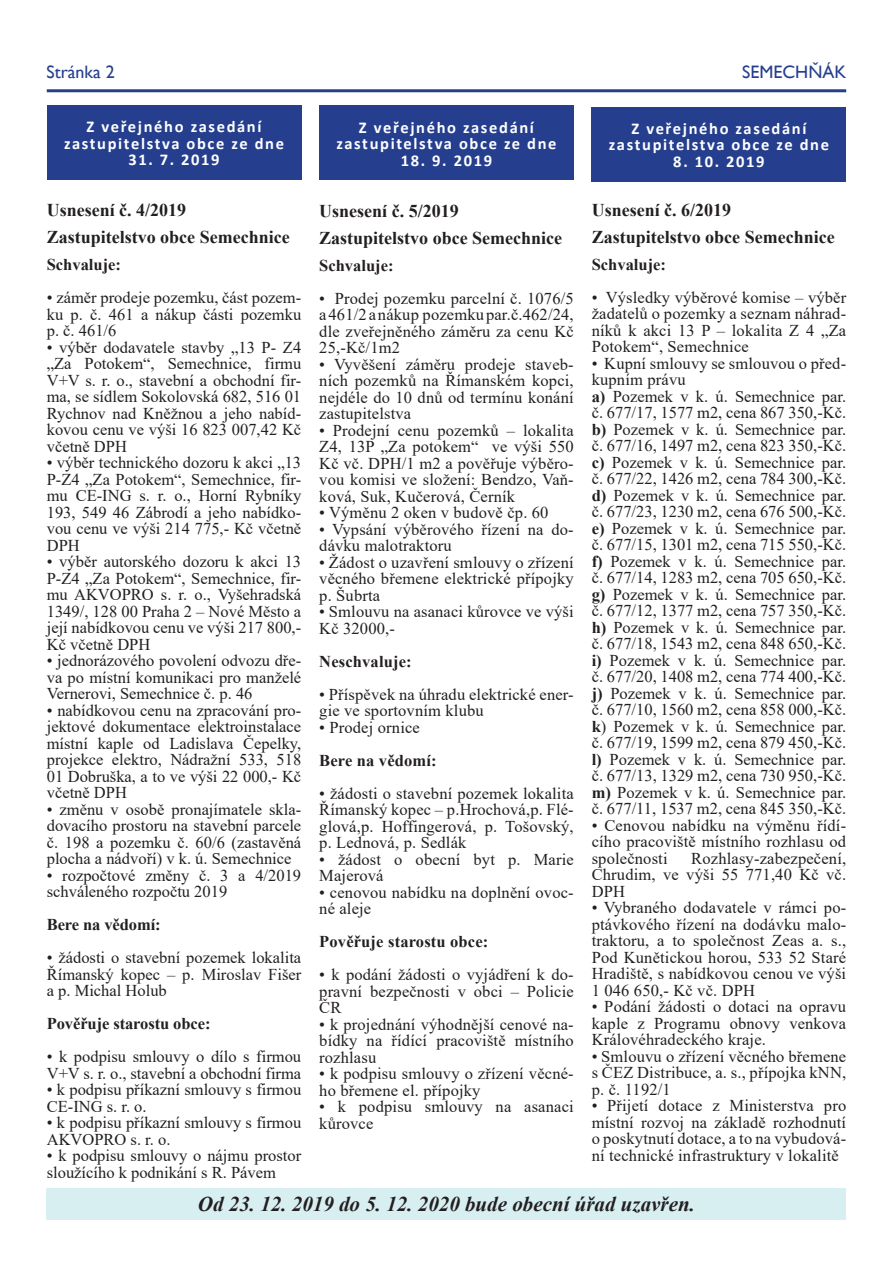
<style>
.page{position:relative;width:893px;height:1263px;background:#fff}
.page>*{position:absolute;margin:0;border:0;box-sizing:border-box;transform-origin:0 0}
.t1{font:italic 700 21px "Times New Roman";color:#231f20}
.t2{font:700 18px/27px "Times New Roman";color:#231f20}
.t3{font:18px "Gill Sans";color:#253f8e}
.t4{font:16.5px/16.5px "Times New Roman";color:#231f20;text-align:justify}
.t5{font:700 16.5px/16.5px "Calibri";letter-spacing:.1em;color:#fff;text-align:center}
.t6{font:700 16.5px "Times New Roman";color:#231f20}
.s1{font-weight:700}
</style>
<div class="page">
<hr style="left:47px;top:89px;width:799px;height:3px;background:#253f8e">
<div style="left:47px;top:105px;width:254px;height:75px;background:#253f8e"></div>
<div style="left:319px;top:106px;width:255px;height:74px;background:#253f8e"></div>
<div style="left:592px;top:107px;width:254px;height:75px;background:#253f8e"></div>
<div style="left:47px;top:1188px;width:799px;height:31px;background:#d8eff2"></div>
<p class="t3" style="left:47px;top:61px;width:70px">STRÁNKA 2</p>
<p class="t3" style="left:742px;top:62px;width:106px">SEMECHŇÁK</p>
<p class="t5" style="left:64px;top:118px;width:222px">Z veřejného zasedání zastupitelstva obce ze dne</p>
<p class="t5" style="left:128px;top:152px;width:93px">31. 7. 2019</p>
<p class="t5" style="left:336px;top:119px;width:222px">Z veřejného zasedání zastupitelstva obce ze dne</p>
<p class="t5" style="left:401px;top:152px;width:93px">18. 9. 2019</p>
<p class="t5" style="left:609px;top:120px;width:222px">Z veřejného zasedání zastupitelstva obce ze dne</p>
<p class="t5" style="left:673px;top:153px;width:93px">8. 10. 2019</p>
<p class="t2" style="left:592px;top:196px;width:244px">Usnesení č. 6/2019<br>Zastupitelstvo obce Semechnice</p>
<p class="t6" style="left:592px;top:258px;width:76px">Schvaluje:</p>
<p class="t4" style="left:592px;top:288px;width:256px">• Výsledky výběrové komise – výběr žadatelů o pozemky a seznam náhrad&shy;níků k akci 13 P – lokalita Z 4 „Za Potokem“, Semechnice</p>
<p class="t4" style="left:592px;top:354px;width:256px;text-align:left">• Kupní smlouvy se smlouvou o před&shy;kupním právu<br><span class="s1">a)</span> Pozemek v k. ú. Semechnice par. č. 677/17, 1577 m2, cena 867 350,-Kč. <span class="s1">b)</span> Pozemek v k. ú. Semechnice par. č. 677/16, 1497 m2, cena 823 350,-Kč. <span class="s1">c)</span> Pozemek v k. ú. Semechnice par. č. 677/22, 1426 m2, cena 784 300,-Kč. <span class="s1">d)</span> Pozemek v k. ú. Semechnice par. č. 677/23, 1230 m2, cena 676 500,-Kč. <span class="s1">e)</span> Pozemek v k. ú. Semechnice par. č. 677/15, 1301 m2, cena 715 550,-Kč. <span class="s1">f)</span> Pozemek v k. ú. Semechnice par. č. 677/14, 1283 m2, cena 705 650,-Kč. <span class="s1">g)</span> Pozemek v k. ú. Semechnice par. č. 677/12, 1377 m2, cena 757 350,-Kč. <span class="s1">h)</span> Pozemek v k. ú. Semechnice par. č. 677/18, 1543 m2, cena 848 650,-Kč. <span class="s1">i)</span> Pozemek v k. ú. Semechnice par. č. 677/20, 1408 m2, cena 774 400,-Kč. <span class="s1">j)</span> Pozemek v k. ú. Semechnice par. č. 677/10, 1560 m2, cena 858 000,-Kč. <span class="s1">k</span>) Pozemek v k. ú. Semechnice par. č. 677/19, 1599 m2, cena 879 450,-Kč. <span class="s1">l)</span> Pozemek v k. ú. Semechnice par. č. 677/13, 1329 m2, cena 730 950,-Kč. <span class="s1">m)</span> Pozemek v k. ú. Semechnice par. č. 677/11, 1537 m2, cena 845 350,-Kč.</p>
<p class="t4" style="left:592px;top:816px;width:256px">• Cenovou nabídku na výměnu řídí&shy;cího pracoviště místního rozhlasu od společnosti</p>
<p class="t2" style="left:47px;top:196px;width:244px">Usnesení č. 4/2019<br>Zastupitelstvo obce Semechnice</p>
<p class="t6" style="left:47px;top:259px;width:76px">Schvaluje:</p>
<p class="t4" style="left:47px;top:289px;width:256px">• záměr prodeje pozemku, část pozem&shy;ku p. č. 461 a nákup části pozemku p. č. 461/6</p>
<p class="t4" style="left:47px;top:338px;width:256px">• výběr dodavatele stavby „13 P- Z4 „Za Potokem“, Semechnice, firmu V+V s. r. o., stavební a obchodní fir&shy;ma, se sídlem Sokolovská 682, 516 01<br>Rychnov nad Kněžnou a jeho nabíd&shy;kovou cenu ve výši 16 823 007,42 Kč včetně DPH</p>
<p class="t4" style="left:47px;top:454px;width:256px">• výběr technického dozoru k akci „13<br>P-Z4 „Za Potokem“, Semechnice, fir&shy;mu CE-ING s. r. o., Horní Rybníky 193, 549 46 Zábrodí a jeho nabídko&shy;vou cenu ve výši 214 775,- Kč včetně DPH</p>
<p class="t4" style="left:47px;top:553px;width:256px">• výběr autorského dozoru k akci 13<br>P-Z4 „Za Potokem“, Semechnice, fir&shy;mu AKVOPRO s. r. o., Vyšehradská 1349/, 128 00 Praha 2 – Nové Město a její nabídkovou cenu ve výši 217 800,- Kč včetně DPH</p>
<p class="t4" style="left:47px;top:652px;width:256px">• jednorázového povolení odvozu dře&shy;va po místní komunikaci pro manželé Vernerovi, Semechnice č. p. 46</p>
<p class="t4" style="left:47px;top:701px;width:256px">• nabídkovou cenu na zpracování pro&shy;jektové dokumentace elektroinstalace místní kaple od Ladislava Čepelky, projekce elektro, Nádražní 533, 518<br>01 Dobruška, a to ve výši 22 000,- Kč včetně DPH</p>
<p class="t4" style="left:47px;top:800px;width:256px">• změnu v osobě pronajímatele skla&shy;dovacího prostoru na stavební parcele č. 198 a pozemku č. 60/6 (zastavěná plocha a nádvoří) v k. ú. Semechnice</p>
<p class="t4" style="left:47px;top:866px;width:256px">• rozpočtové změny č. 3 a 4/2019 schváleného rozpočtu 2019</p>
<p class="t6" style="left:47px;top:913px;width:116px">Bere na vědomí:</p>
<p class="t4" style="left:47px;top:949px;width:256px">• žádosti o stavební pozemek lokalita Římanský kopec – p. Miroslav Fišer a p. Michal Holub</p>
<p class="t6" style="left:47px;top:1012px;width:165px">Pověřuje starostu obce:</p>
<p class="t4" style="left:47px;top:1048px;width:256px">• k podpisu smlouvy o dílo s firmou<br>V+V s. r. o., stavební a obchodní firma</p>
<p class="t4" style="left:47px;top:1081px;width:256px">• k podpisu příkazní smlouvy s firmou<br>CE-ING s. r. o.</p>
<p class="t4" style="left:47px;top:1114px;width:256px">• k podpisu příkazní smlouvy s firmou<br>AKVOPRO s. r. o.</p>
<p class="t4" style="left:47px;top:1147px;width:256px">• k podpisu smlouvy o nájmu prostor sloužícího k podnikání s R. Pávem</p>
<p class="t2" style="left:319px;top:197px;width:244px">Usnesení č. 5/2019<br>Zastupitelstvo obce Semechnice</p>
<p class="t6" style="left:319px;top:259px;width:76px">Schvaluje:</p>
<p class="t4" style="left:319px;top:289px;width:256px">• Prodej pozemku parcelní č. 1076/5 a 461/2 a nákup pozemku par.č.462/24, dle zveřejněného záměru za cenu Kč 25,-Kč/1m2</p>
<p class="t4" style="left:319px;top:355px;width:256px">• Vyvěšení záměru prodeje staveb&shy;ních pozemků na Římanském kopci, nejdéle do 10 dnů od termínu konání zastupitelstva</p>
<p class="t4" style="left:319px;top:421px;width:256px">• Prodejní cenu pozemků – lokalita Z4, 13P „Za potokem“ ve výši 550<br>Kč vč. DPH/1 m2 a pověřuje výběro&shy;vou komisi ve složení: Bendzo, Vaň&shy;ková, Suk, Kučerová, Černík</p>
<p class="t4" style="left:319px;top:504px;width:231px">• Výměnu 2 oken v budově čp. 60</p>
<p class="t4" style="left:319px;top:520px;width:256px">• Vypsání výběrového řízení na do&shy;dávku malotraktoru</p>
<p class="t4" style="left:319px;top:553px;width:256px">• Žádost o uzavření smlouvy o zřízení věcného břemene elektrické přípojky p. Šubrta</p>
<p class="t4" style="left:319px;top:603px;width:256px">• Smlouvu na asanaci kůrovce ve výši<br>Kč 32000,-</p>
<p class="t6" style="left:319px;top:655px;width:94px">Neschvaluje:</p>
<p class="t4" style="left:319px;top:685px;width:256px">• Příspěvek na úhradu elektrické ener&shy;gie ve sportovním klubu</p>
<p class="t4" style="left:319px;top:718px;width:102px">• Prodej ornice</p>
<p class="t6" style="left:319px;top:748px;width:119px">Bere na vědomí:</p>
<p class="t4" style="left:319px;top:784px;width:256px">• žádosti o stavební pozemek lokalita Římanský kopec – p.Hrochová,p. Flé&shy;glová,p. Hoffingerová, p. Tošovský, p. Lednová, p. Sedlák</p>
<p class="t4" style="left:319px;top:850px;width:256px">• žádost o obecní byt p. Marie<br>Majerová</p>
<p class="t4" style="left:319px;top:883px;width:256px">• cenovou nabídku na doplnění ovoc&shy;né aleje</p>
<p class="t6" style="left:319px;top:930px;width:171px">Pověřuje starostu obce:</p>
<p class="t4" style="left:319px;top:966px;width:256px">• k podání žádosti o vyjádření k do&shy;pravní bezpečnosti v obci – Policie ČR</p>
<p class="t4" style="left:319px;top:1015px;width:256px">• k projednání výhodnější cenové na&shy;bídky na řídící pracoviště místního rozhlasu</p>
<p class="t4" style="left:319px;top:1065px;width:256px">• k podpisu smlouvy o zřízení věcné&shy;ho břemene el. přípojky</p>
<p class="t4" style="left:319px;top:1098px;width:256px">• k podpisu smlouvy na asanaci kůrovce</p>
<p class="t4" style="left:592px;top:849px;width:256px;text-indent:100px">Rozhlasy-zabezpečení, Chrudim, ve výši 55 771,40 Kč vč.<br>DPH</p>
<p class="t4" style="left:592px;top:899px;width:256px">• Vybraného dodavatele v rámci po&shy;ptávkového řízení na dodávku malo&shy;traktoru, a to společnost Zeas a. s., Pod Kunětickou horou, 533 52 Staré Hradiště, s nabídkovou cenou ve výši 1 046 650,- Kč vč. DPH</p>
<p class="t4" style="left:592px;top:998px;width:256px">• Podání žádosti o dotaci na opravu kaple z Programu obnovy venkova Královéhradeckého kraje.</p>
<p class="t4" style="left:592px;top:1047px;width:256px">• Smlouvu o zřízení věcného břemene s ČEZ Distribuce, a. s., přípojka kNN, p. č. 1192/1</p>
<p class="t4" style="left:592px;top:1097px;width:256px">• Přijetí dotace z Ministerstva pro místní rozvoj na základě rozhodnutí o poskytnutí dotace, a to na vybudová&shy;ní technické infrastruktury v lokalitě</p>
<p class="t1" style="left:198px;top:1189px;width:498px">Od 23. 12. 2019 do 5. 12. 2020 bude obecní úřad uzavřen.</p>
</div>
